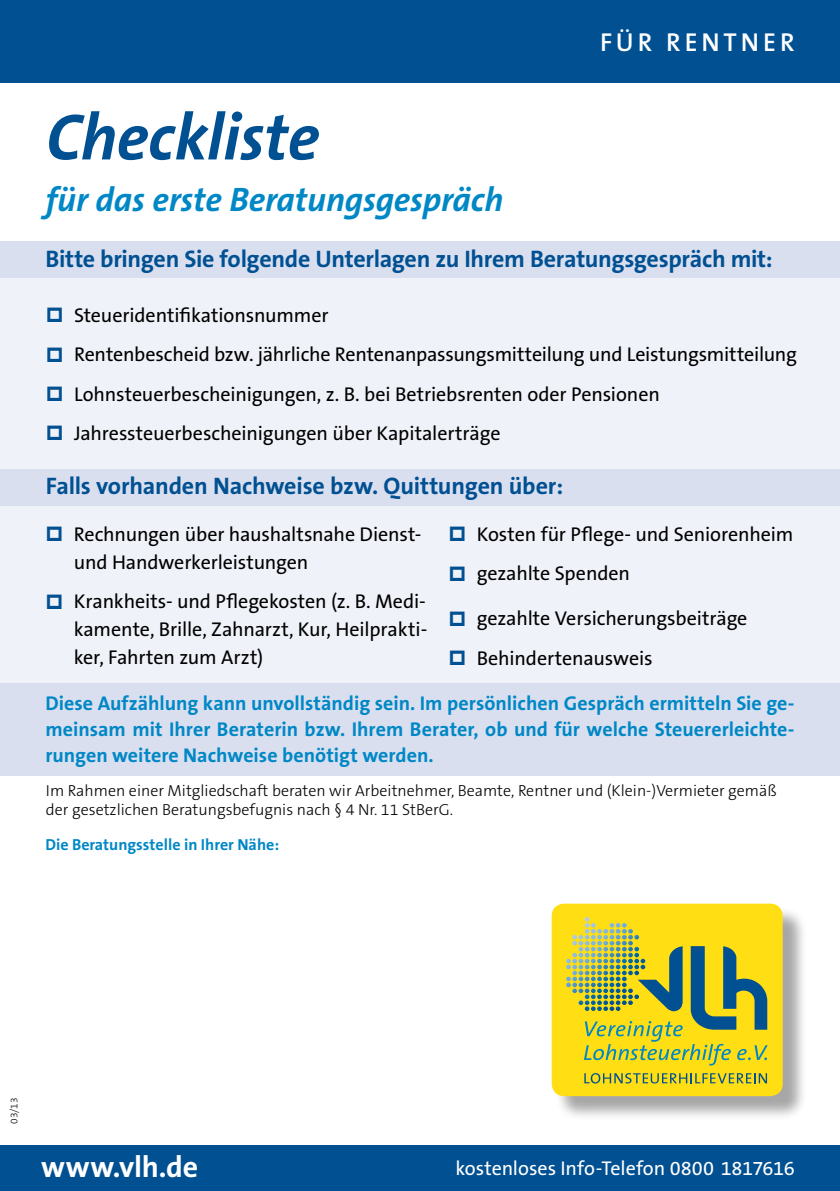
<style>
.page{position:relative;width:840px;height:1191px;background:#fff}
.page>*{position:absolute;margin:0;border:0;box-sizing:border-box;transform-origin:0 0}
.t1{font:italic 700 66px "The Sans B7";letter-spacing:-.01em;color:#005092}
.t2{font:italic 700 34px "The Sans B7";letter-spacing:-.005em;color:#0087c6}
.t3{font:700 30px "The Sans B7";letter-spacing:-.005em;color:#fff}
.t4{font:600 26px "The Sans B6";letter-spacing:.15em;color:#fff}
.t5{font:700 24px "The Sans B7";letter-spacing:-.01em;color:#005092}
.t6{font:20px/39.4px "The Sans B5 Plain";letter-spacing:-.01em;color:#000}
.t7{font:700 20px/26px "The Sans B7";color:#0087c6;text-align:justify}
.t8{font:20px "The Sans B5 Plain";letter-spacing:-.005em;color:#fff}
.t9{font:300 16px/19.2px "The Sans B3";color:#000}
.t10{font:700 16px "The Sans B7";color:#0087c6}
.t11{font:300 10px "The Sans B3";color:#000}
</style>
<div class="page">
<div style="left:0;top:0;width:839px;height:82px;background:#005092"></div>
<div style="left:0;top:241px;width:839px;height:534px;background:#f0f2f9"></div>
<div style="left:0;top:241px;width:839px;height:37px;background:#d9dfef"></div>
<div style="left:0;top:1145px;width:839px;height:46px;background:#005092"></div>
<div style="left:554px;top:906px;width:253px;height:215px;background:#000;opacity:.35"></div>
<div style="left:551px;top:903px;width:231px;height:193px;background:#ffde14;border-radius:13px"></div>
<svg style="left:572px;top:917px;width:66px;height:22px"></svg>
<svg style="left:583px;top:946px;width:184px;height:119px"></svg>
<svg style="left:584px;top:1073px;width:182px;height:10px"></svg>
<div style="left:0;top:469px;width:839px;height:37px;background:#d9dfef"></div>
<div style="left:0;top:683px;width:839px;height:92px;background:#d9dfef"></div>
<h1 class="t1" style="left:46px;top:102px;width:275px">Checkliste</h1>
<h3 class="t4" style="left:599px;top:28px;width:193px">FÜR RENTNER</h3>
<h2 class="t2" style="left:46px;top:182px;width:459px">für das erste Beratungsgespräch</h2>
<p class="t5" style="left:45px;top:246px;width:728px">Bitte bringen Sie folgende Unterlagen zu Ihrem Beratungsgespräch mit:</p>
<p class="t6" style="left:74px;top:296px;width:724px">Steueridentifikationsnummer<br>Rentenbescheid bzw. jährliche Rentenanpassungsmitteilung und Leistungsmitteilung Lohnsteuerbescheinigungen, z. B. bei Betriebsrenten oder Pensionen Jahressteuerbescheinigungen über Kapitalerträge</p>
<p class="t5" style="left:46px;top:473px;width:518px">Falls vorhanden Nachweise bzw. Quittungen über:</p>
<p class="t6" style="left:476px;top:515px;width:318px">Kosten für Pflege- und Seniorenheim gezahlte Spenden</p>
<p class="t6" style="left:476px;top:599px;width:272px">gezahlte Versicherungsbeiträge<br>Behindertenausweis</p>
<p class="t7" style="left:45px;top:690px;width:750px">Diese Aufzählung kann unvollständig sein. Im persönlichen Gespräch ermitteln Sie ge&shy;meinsam mit Ihrer Beraterin bzw. Ihrem Berater, ob und für welche Steuererleichte&shy;rungen weitere Nachweise benötigt werden.</p>
<p class="t9" style="left:46px;top:781px;width:732px">Im Rahmen einer Mitgliedschaft beraten wir Arbeitnehmer, Beamte, Rentner und (Klein-)Vermieter gemäß der gesetzlichen Beratungsbefugnis nach § 4 Nr. 11 StBerG.</p>
<p class="t6" style="left:74px;top:521px;width:349px;line-height:28px">Rechnungen über haushaltsnahe Dienst&shy;und Handwerkerleistungen</p>
<p class="t6" style="left:74px;top:588px;width:355px;line-height:28px;text-align:justify">Krankheits- und Pflegekosten (z. B. Medi&shy;kamente, Brille, Zahnarzt, Kur, Heilprakti&shy;ker, Fahrten zum Arzt)</p>
<p class="t10" style="left:45px;top:835px;width:235px">Die Beratungsstelle in Ihrer Nähe:</p>
<p class="t11" style="left:9px;top:1124px;width:28px;rotate:-90deg">03/13</p>
<h3 class="t3" style="left:41px;top:1150px;width:158px">www.vlh.de</h3>
<p class="t8" style="left:455px;top:1157px;width:340px">kostenloses Info-Telefon 0800 1817616</p>
</div>
